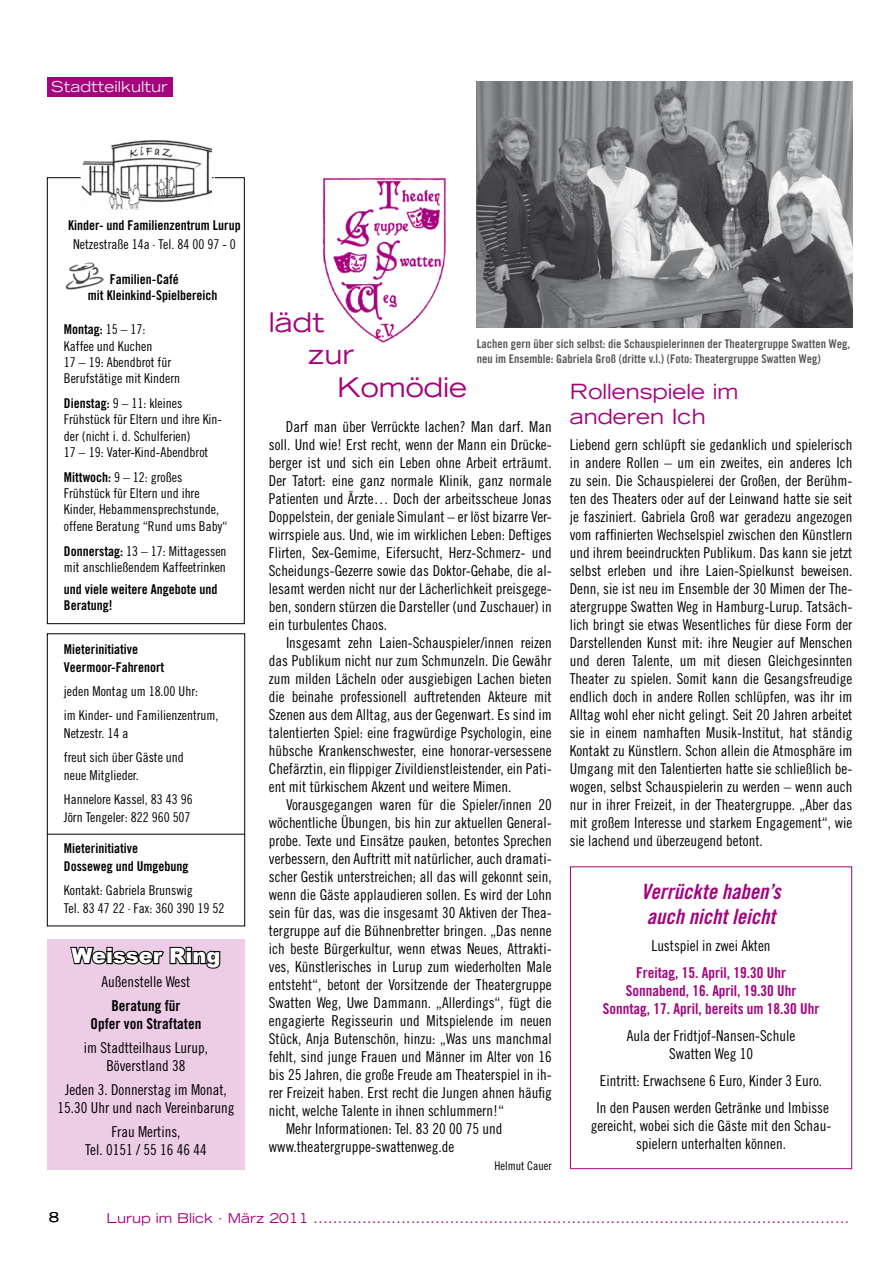
<style>
.page{position:relative;width:893px;height:1263px;background:#fff}
.page>*{position:absolute;margin:0;border:0;box-sizing:border-box;transform-origin:0 0}
.t1{font:expanded 27px "Trade Gothic LH";color:#a5027d}
.t2{font:21px/25.2px "Trade Gothic Bold Cond Twenty Obl";color:#a5027d}
.t3{font:expanded 21px/25.2px "Trade Gothic LH";color:#a5027d}
.t4{font:900 21px "Arial";color:#fff}
.t5{font:15px/18px "Trade Gothic Cond Eighteen";color:#000;text-align:center}
.t6{font:15px/18px "Trade Gothic Bold Cond Twenty";color:#a5027d;text-align:center}
.t7{font:15px/18px "Trade Gothic Bold Cond Twenty";color:#000;text-align:center}
.t8{font:expanded 15px "Trade Gothic LH";color:#e3e4e5}
.t9{font:13.5px/16.2px "Trade Gothic Cond Eighteen";color:#000}
.t10{font:13.5px/16.2px "Trade Gothic Bold Cond Twenty";color:#000}
.t11{font:expanded 13.5px "Trade Gothic LH";color:#a5027d}
.t12{font:expanded 13.5px "Trade Gothic LH";color:#000}
.t13{font:12px/15px "Trade Gothic Bold Cond Twenty";color:#58585a}
.t14{font:12px "Trade Gothic Cond Eighteen";color:#000}
.s1{font-family:"Trade Gothic Cond Eighteen"}
.s2{font-family:"Trade Gothic Bold Cond Twenty"}
</style>
<div class="page">
<div style="left:47px;top:177px;width:198px;height:447px;border:1px solid #000"></div>
<img style="left:65px;top:262px;width:39px;height:28px">
<div style="left:47px;top:939px;width:197px;height:230px;background:#edcce5"></div>
<svg style="left:70px;top:946px;width:151px;height:23px"></svg>
<img style="left:83px;top:141px;width:128px;height:66px">
<div style="left:81px;top:139px;width:133px;height:70px;border:1px solid #fff"></div>
<div style="left:47px;top:633px;width:198px;height:293px;border:1px solid #000"></div>
<hr style="left:47px;top:834px;width:198px;height:1px;background:#000">
<div style="left:47px;top:77px;width:125px;height:20px;background:#a5027d"></div>
<img style="left:322px;top:177px;width:124px;height:166px">
<div style="left:570px;top:866px;width:282px;height:303px;border:1px solid #a5027d"></div>
<img style="left:477px;top:81px;width:375px;height:246px">
<p class="t8" style="left:51px;top:77px;width:118px">Stadtteilkultur</p>
<p class="t10" style="left:68px;top:217px;width:174px">Kinder- und Familienzentrum Lurup</p>
<p class="t9" style="left:73px;top:236px;width:164px">Netzestraße 14a · Tel. 84 00 97 - 0</p>
<p class="t10" style="left:88px;top:271px;width:131px;text-indent:22px">Familien-Café<br>mit Kleinkind-Spielbereich</p>
<p class="t10" style="left:64px;top:321px;width:83px">Montag: <span class="s1">15 – 17:</span></p>
<p class="t9" style="left:64px;top:338px;width:118px">Kaffee und Kuchen<br>17 – 19: Abendbrot für<br>Berufstätige mit Kindern</p>
<p class="t9" style="left:64px;top:395px;width:160px"><span class="s2">Dienstag:</span> 9 – 11: kleines<br>Frühstück für Eltern und ihre Kin&shy;der (nicht i. d. Schulferien)<br>17 – 19: Vater-Kind-Abendbrot</p>
<p class="t9" style="left:64px;top:469px;width:165px"><span class="s2">Mittwoch:</span> 9 – 12: großes<br>Frühstück für Eltern und ihre<br>Kinder, Hebammensprechstunde, offene Beratung “Rund ums Baby“</p>
<p class="t9" style="left:64px;top:543px;width:164px"><span class="s2">Donnerstag:</span> 13 – 17: Mittagessen mit anschließendem Kaffeetrinken</p>
<p class="t10" style="left:64px;top:581px;width:155px">und viele weitere Angebote und<br>Beratung!</p>
<p class="t10" style="left:64px;top:640px;width:102px;line-height:18px">Mieterinitiative<br>Veermoor-Fahrenort</p>
<p class="t9" style="left:64px;top:679px;width:156px;line-height:24px">jeden Montag um 18.00 Uhr:<br>im Kinder- und Familienzentrum,</p>
<p class="t9" style="left:64px;top:721px;width:121px;line-height:24px">Netzestr. 14 a<br>freut sich über Gäste und</p>
<p class="t9" style="left:64px;top:763px;width:130px;line-height:24px">neue Mitglieder.<br>Hannelore Kassel, 83 43 96</p>
<p class="t9" style="left:64px;top:809px;width:128px">Jörn Tengeler: 822 960 507</p>
<p class="t10" style="left:64px;top:839px;width:126px;line-height:18px">Mieterinitiative<br>Dosseweg und Umgebung</p>
<p class="t9" style="left:64px;top:881px;width:162px;line-height:18px">Kontakt: Gabriela Brunswig<br>Tel. 83 47 22 · Fax: 360 390 19 52</p>
<h2 class="t4" style="left:72px;top:940px;width:150px">Weisser Ring</h2>
<p class="t5" style="left:102px;top:972px;width:90px">Außenstelle West</p>
<p class="t7" style="left:91px;top:996px;width:112px">Beratung für<br>Opfer von Straftaten</p>
<p class="t5" style="left:84px;top:1038px;width:126px">im Stadtteilhaus Lurup,<br>Böverstland 38</p>
<p class="t5" style="left:58px;top:1080px;width:178px">Jeden 3. Donnerstag im Monat,<br>15.30 Uhr und nach Vereinbarung</p>
<p class="t5" style="left:85px;top:1122px;width:123px">Frau Mertins,<br>Tel. 0151 / 55 16 46 44</p>
<h1 class="t1" style="left:269px;top:304px;width:57px">lädt</h1>
<h1 class="t1" style="left:308px;top:337px;width:48px">zur</h1>
<h1 class="t1" style="left:337px;top:369px;width:132px">Komödie</h1>
<p class="t13" style="left:477px;top:336px;width:375px">Lachen gern über sich selbst: die Schauspielerinnen der Theatergruppe Swatten Weg, neu im Ensemble: Gabriela Groß (dritte v.l.) (Foto: Theatergruppe Swatten Weg)</p>
<h2 class="t3" style="left:570px;top:378px;width:170px">Rollenspiele im anderen Ich</h2>
<p class="t5" style="left:269px;top:417px;width:284px;text-align:justify;text-indent:17px">Darf man über Verrückte lachen? Man darf. Man soll. Und wie! Erst recht, wenn der Mann ein Drücke&shy;berger ist und sich ein Leben ohne Arbeit erträumt.<br>Der Tatort: eine ganz normale Klinik, ganz normale Patienten und Ärzte… Doch der arbeitsscheue Jonas Doppelstein, der geniale Simulant – er löst bizarre Ver&shy;wirrspiele aus. Und, wie im wirklichen Leben: Deftiges Flirten, Sex-Gemime, Eifersucht, Herz-Schmerz- und Scheidungs-Gezerre sowie das Doktor-Gehabe, die al&shy;lesamt werden nicht nur der Lächerlichkeit preisgege&shy;ben, sondern stürzen die Darsteller (und Zuschauer) in ein turbulentes Chaos.</p>
<p class="t5" style="left:269px;top:633px;width:284px;text-align:justify;text-indent:17px">Insgesamt zehn Laien-Schauspieler/innen reizen das Publikum nicht nur zum Schmunzeln. Die Gewähr zum milden Lächeln oder ausgiebigen Lachen bieten die beinahe professionell auftretenden Akteure mit Szenen aus dem Alltag, aus der Gegenwart. Es sind im talentierten Spiel: eine fragwürdige Psychologin, eine hübsche Krankenschwester, eine honorar-versessene Chefärztin, ein flippiger Zivildienstleistender, ein Pati&shy;ent mit türkischem Akzent und weitere Mimen.</p>
<p class="t5" style="left:286px;top:795px;width:267px">Vorausgegangen waren für die Spieler/innen 20</p>
<p class="t5" style="left:269px;top:813px;width:284px">wöchentliche Übungen, bis hin zur aktuellen General-</p>
<p class="t5" style="left:269px;top:831px;width:284px">probe. Texte und Einsätze pauken, betontes Sprechen</p>
<p class="t5" style="left:269px;top:849px;width:284px">verbessern, den Auftritt mit natürlicher, auch dramati-</p>
<p class="t5" style="left:269px;top:867px;width:284px">scher Gestik unterstreichen; all das will gekonnt sein,</p>
<p class="t5" style="left:269px;top:885px;width:284px">wenn die Gäste applaudieren sollen. Es wird der Lohn</p>
<p class="t5" style="left:269px;top:903px;width:284px">sein für das, was die insgesamt 30 Aktiven der Thea-</p>
<p class="t5" style="left:269px;top:921px;width:284px">tergruppe auf die Bühnenbretter bringen. „Das nenne</p>
<p class="t5" style="left:269px;top:939px;width:284px">ich beste Bürgerkultur, wenn etwas Neues, Attrakti-</p>
<p class="t5" style="left:269px;top:957px;width:284px">ves, Künstlerisches in Lurup zum wiederholten Male</p>
<p class="t5" style="left:269px;top:975px;width:284px">entsteht“, betont der Vorsitzende der Theatergruppe</p>
<p class="t5" style="left:269px;top:993px;width:284px">Swatten Weg, Uwe Dammann. „Allerdings“, fügt die</p>
<p class="t5" style="left:269px;top:1011px;width:284px">engagierte Regisseurin und Mitspielende im neuen</p>
<p class="t5" style="left:269px;top:1029px;width:284px">Stück, Anja Butenschön, hinzu: „Was uns manchmal</p>
<p class="t5" style="left:269px;top:1047px;width:284px">fehlt, sind junge Frauen und Männer im Alter von 16</p>
<p class="t5" style="left:269px;top:1065px;width:284px">bis 25 Jahren, die große Freude am Theaterspiel in ih-</p>
<p class="t5" style="left:269px;top:1083px;width:284px">rer Freizeit haben. Erst recht die Jungen ahnen häufig</p>
<p class="t5" style="left:269px;top:1101px;width:236px">nicht, welche Talente in ihnen schlummern!“</p>
<p class="t5" style="left:286px;top:1119px;width:218px">Mehr Informationen: Tel. 83 20 00 75 und</p>
<p class="t5" style="left:269px;top:1137px;width:187px">www.theatergruppe-swattenweg.de</p>
<p class="t14" style="left:494px;top:1159px;width:59px">Helmut Cauer</p>
<p class="t5" style="left:570px;top:435px;width:284px;text-align:justify">Liebend gern schlüpft sie gedanklich und spielerisch in andere Rollen – um ein zweites, ein anderes Ich zu sein. Die Schauspielerei der Großen, der Berühm&shy;ten des Theaters oder auf der Leinwand hatte sie seit je fasziniert. Gabriela Groß war geradezu angezogen vom raffinierten Wechselspiel zwischen den Künstlern und ihrem beeindruckten Publikum. Das kann sie jetzt selbst erleben und ihre Laien-Spielkunst beweisen.<br>Denn, sie ist neu im Ensemble der 30 Mimen der The&shy;atergruppe Swatten Weg in Hamburg-Lurup. Tatsäch&shy;lich bringt sie etwas Wesentliches für diese Form der Darstellenden Kunst mit: ihre Neugier auf Menschen und deren Talente, um mit diesen Gleichgesinnten Theater zu spielen. Somit kann die Gesangsfreudige endlich doch in andere Rollen schlüpfen, was ihr im Alltag wohl eher nicht gelingt. Seit 20 Jahren arbeitet sie in einem namhaften Musik-Institut, hat ständig Kontakt zu Künstlern. Schon allein die Atmosphäre im Umgang mit den Talentierten hatte sie schließlich be&shy;wogen, selbst Schauspielerin zu werden – wenn auch nur in ihrer Freizeit, in der Theatergruppe. „Aber das mit großem Interesse und starkem Engagement“, wie sie lachend und überzeugend betont.</p>
<h2 class="t2" style="left:641px;top:878px;width:141px">Verrückte haben’s auch nicht leicht</h2>
<p class="t5" style="left:651px;top:936px;width:121px">Lustspiel in zwei Akten</p>
<p class="t6" style="left:603px;top:963px;width:218px">Freitag, 15. April, 19.30 Uhr<br>Sonnabend, 16. April, 19.30 Uhr<br>Sonntag, 17. April, bereits um 18.30 Uhr</p>
<p class="t5" style="left:627px;top:1026px;width:170px">Aula der Fridtjof-Nansen-Schule<br>Swatten Weg 10</p>
<p class="t5" style="left:596px;top:1067px;width:234px;line-height:27px;text-align:left">Eintritt: Erwachsene 6 Euro, Kinder 3 Euro.<br>In den Pausen werden Getränke und Imbisse</p>
<p class="t5" style="left:591px;top:1116px;width:242px">gereicht, wobei sich die Gäste mit den Schau&shy;spielern unterhalten können.</p>
<p class="t12" style="left:49px;top:1209px;width:11px">8</p>
<p class="t11" style="left:107px;top:1209px;width:744px">Lurup im Blick · März 2011 ..............................................................................................................</p>
</div>
